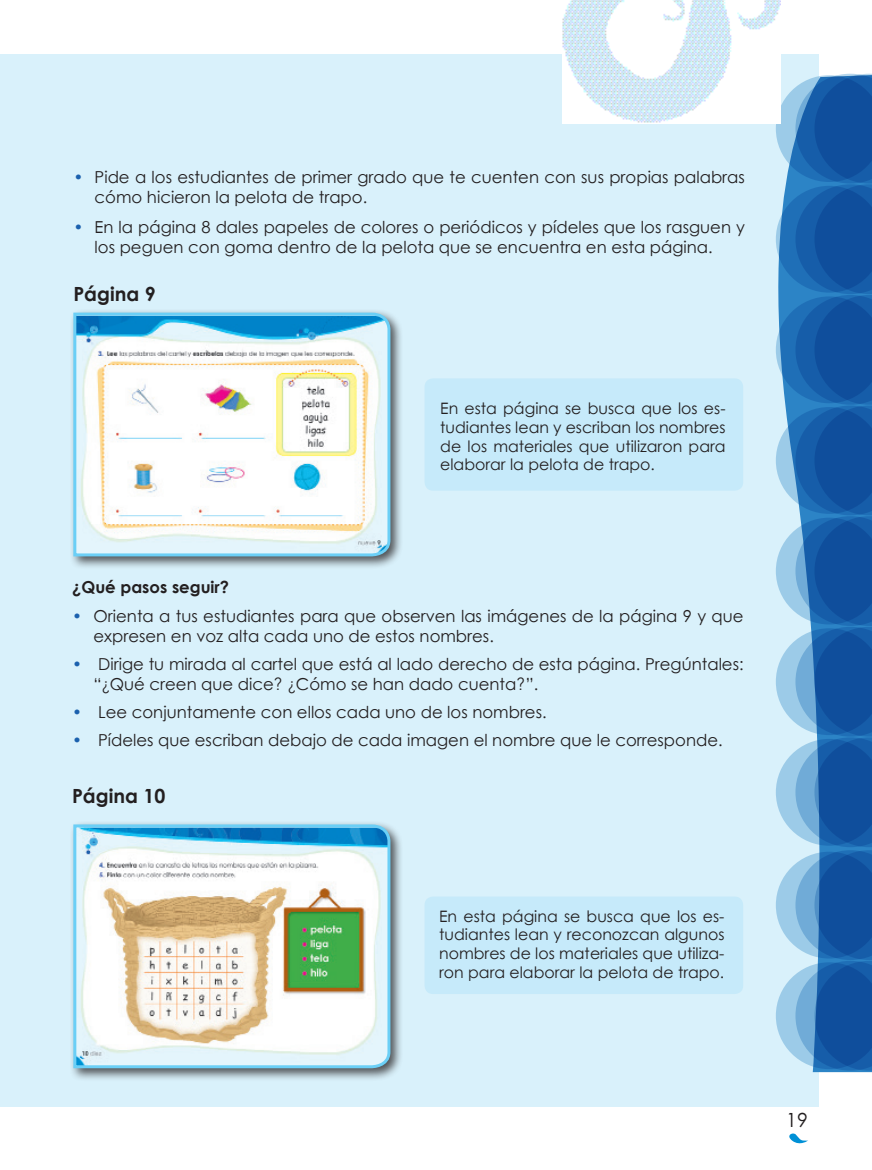
<style>
.page{position:relative;width:872px;height:1170px;background:#fff}
.page>*{position:absolute;margin:0;border:0;box-sizing:border-box;transform-origin:0 0}
.t1{font:700 19.5px "Century Gothic";color:#231f20}
.t2{font:19.5px "Century Gothic";color:#231f20}
.t3{font:16.5px/19.8px "Century Gothic";color:#231f20}
.t4{font:700 16.5px "Century Gothic";color:#231f20}
.t5{font:15.75px/18.9px "Century Gothic";color:#231f20;text-align:justify}
.s1{color:#1b61ae}
</style>
<div class="page">
<div style="left:0;top:54px;width:818px;height:1052px;background:#d9f1fb"></div>
<img style="left:562px;top:0;width:219px;height:124px">
<svg style="left:773px;top:72px;width:99px;height:999px;background:#4580bb"></svg>
<svg style="left:789px;top:1133px;width:19px;height:11px"></svg>
<div style="left:424px;top:896px;width:319px;height:97px;background:#c6eafa;border-radius:9px"></div>
<div style="left:69px;top:309px;width:334px;height:260px;background:#231f20;opacity:.75"></div>
<svg style="left:72px;top:311px;width:320px;height:247px;background:#dbeaec"></svg>
<div style="left:69px;top:820px;width:334px;height:261px;background:#231f20;opacity:.75"></div>
<svg style="left:72px;top:822px;width:320px;height:247px"></svg>
<div style="left:424px;top:378px;width:319px;height:112px;background:#c6eafa;border-radius:9px"></div>
<p class="t3" style="left:95px;top:168px;width:652px;text-indent:-21px"><span class="s1">•</span> Pide a los estudiantes de primer grado que te cuenten con sus propias palabras cómo hicieron la pelota de trapo.</p>
<p class="t3" style="left:95px;top:218px;width:652px;text-indent:-21px"><span class="s1">•</span> En la página 8 dales papeles de colores o periódicos y pídeles que los rasguen y los peguen con goma dentro de la pelota que se encuentra en esta página.</p>
<p class="t1" style="left:73px;top:279px;width:84px">Página 9</p>
<p class="t5" style="left:440px;top:399px;width:287px">En esta página se busca que los es&shy;tudiantes lean y escriban los nombres de los materiales que utilizaron para elaborar la pelota de trapo.</p>
<p class="t4" style="left:72px;top:575px;width:158px">¿Qué pasos seguir?</p>
<p class="t3" style="left:94px;top:606px;width:651px;text-indent:-21px"><span class="s1">•</span> Orienta a tus estudiantes para que observen las imágenes de la página 9 y que expresen en voz alta cada uno de estos nombres.</p>
<p class="t3" style="left:94px;top:655px;width:651px;text-indent:-21px"><span class="s1">•</span> Dirige tu mirada al cartel que está al lado derecho de esta página. Pregúntales: “¿Qué creen que dice? ¿Cómo se han dado cuenta?”.</p>
<p class="t3" style="left:72px;top:703px;width:476px"><span class="s1">•</span> Lee conjuntamente con ellos cada uno de los nombres.</p>
<p class="t3" style="left:72px;top:731px;width:652px"><span class="s1">•</span> Pídeles que escriban debajo de cada imagen el nombre que le corresponde.</p>
<p class="t1" style="left:72px;top:780px;width:95px">Página 10</p>
<p class="t5" style="left:439px;top:907px;width:287px">En esta página se busca que los es&shy;tudiantes lean y reconozcan algunos nombres de los materiales que utiliza&shy;ron para elaborar la pelota de trapo.</p>
<p class="t2" style="left:786px;top:1109px;width:23px">19</p>
</div>
